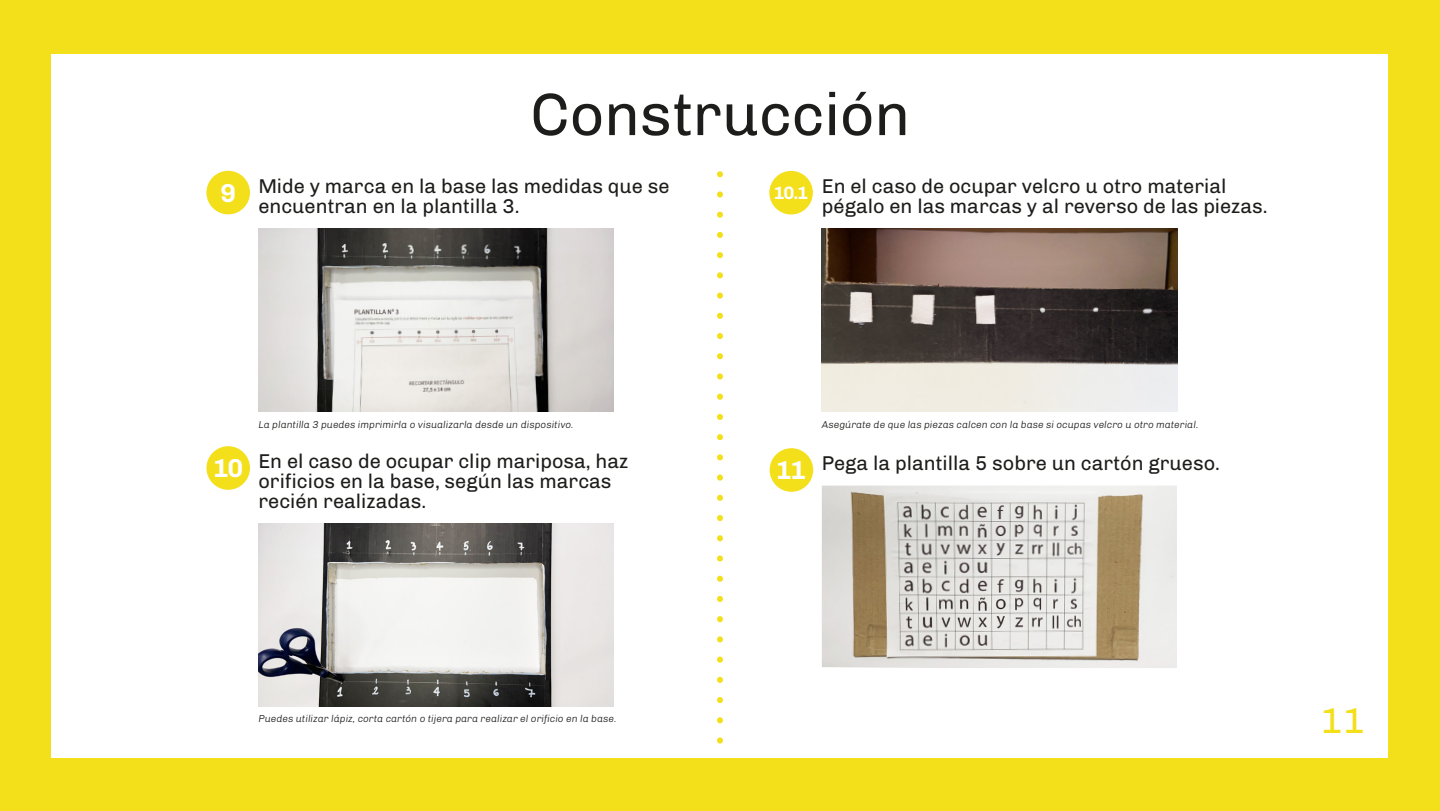
<style>
.page{position:relative;width:1440px;height:811px;background:#fff}
.page>*{position:absolute;margin:0;border:0;box-sizing:border-box;transform-origin:0 0}
.t1{font:60px "Chivo";color:#1d1d1b}
.t2{font:36px "Chivo";color:#f3df1a}
.t3{font:700 26px "Chivo";color:#fff}
.t4{font:20px/20px "Chivo";color:#1d1d1b}
.t5{font:700 18px "Chivo";color:#fff}
.t6{font:italic 300 10px "Chivo";color:#1d1d1b}
.s1{font-weight:700;font-size:26px;color:#fff}
</style>
<div class="page">
<div style="left:0;top:0;width:1440px;height:810px;background:#f3df1a"></div>
<div style="left:52px;top:54px;width:1336px;height:702px;background:#fff"></div>
<svg style="left:717px;top:174px;width:6px;height:570px"></svg>
<div style="left:206px;top:171px;width:44px;height:43px;background:#f3df1a;border-radius:50%"></div>
<div style="left:206px;top:446px;width:44px;height:43px;background:#f3df1a;border-radius:50%"></div>
<div style="left:769px;top:171px;width:44px;height:43px;background:#f3df1a;border-radius:50%"></div>
<div style="left:770px;top:448px;width:43px;height:43px;background:#f3df1a;border-radius:50%"></div>
<img style="left:822px;top:228px;width:355px;height:183px">
<img style="left:259px;top:228px;width:355px;height:183px">
<img style="left:258px;top:523px;width:355px;height:182px">
<img style="left:822px;top:485px;width:355px;height:182px">
<h1 class="t1" style="left:530px;top:69px;width:381px">Construcción</h1>
<p class="t4" style="left:258px;top:174px;width:413px;text-indent:-38px"><span class="s1">9</span> Mide y marca en la base las medidas que se encuentran en la plantilla 3.</p>
<p class="t5" style="left:774px;top:179px;width:36px">10.1</p>
<p class="t4" style="left:822px;top:174px;width:447px">En el caso de ocupar velcro u otro material pégalo en las marcas y al reverso de las piezas.</p>
<p class="t6" style="left:258px;top:416px;width:317px">La plantilla 3 puedes imprimirla o visualizarla desde un dispositivo.</p>
<p class="t6" style="left:822px;top:416px;width:378px">Asegúrate de que las piezas calcen con la base si ocupas velcro u otro material.</p>
<p class="t4" style="left:258px;top:449px;width:372px;text-indent:-45px"><span class="s1">10</span> En el caso de ocupar clip mariposa, haz orificios en la base, según las marcas recién realizadas.</p>
<p class="t6" style="left:258px;top:710px;width:359px">Puedes utilizar lápiz, corta cartón o tijera para realizar el orificio en la base.</p>
<h3 class="t3" style="left:776px;top:449px;width:32px">11</h3>
<p class="t4" style="left:822px;top:451px;width:400px">Pega la plantilla 5 sobre un cartón grueso.</p>
<h2 class="t2" style="left:1321px;top:692px;width:46px">11</h2>
</div>
